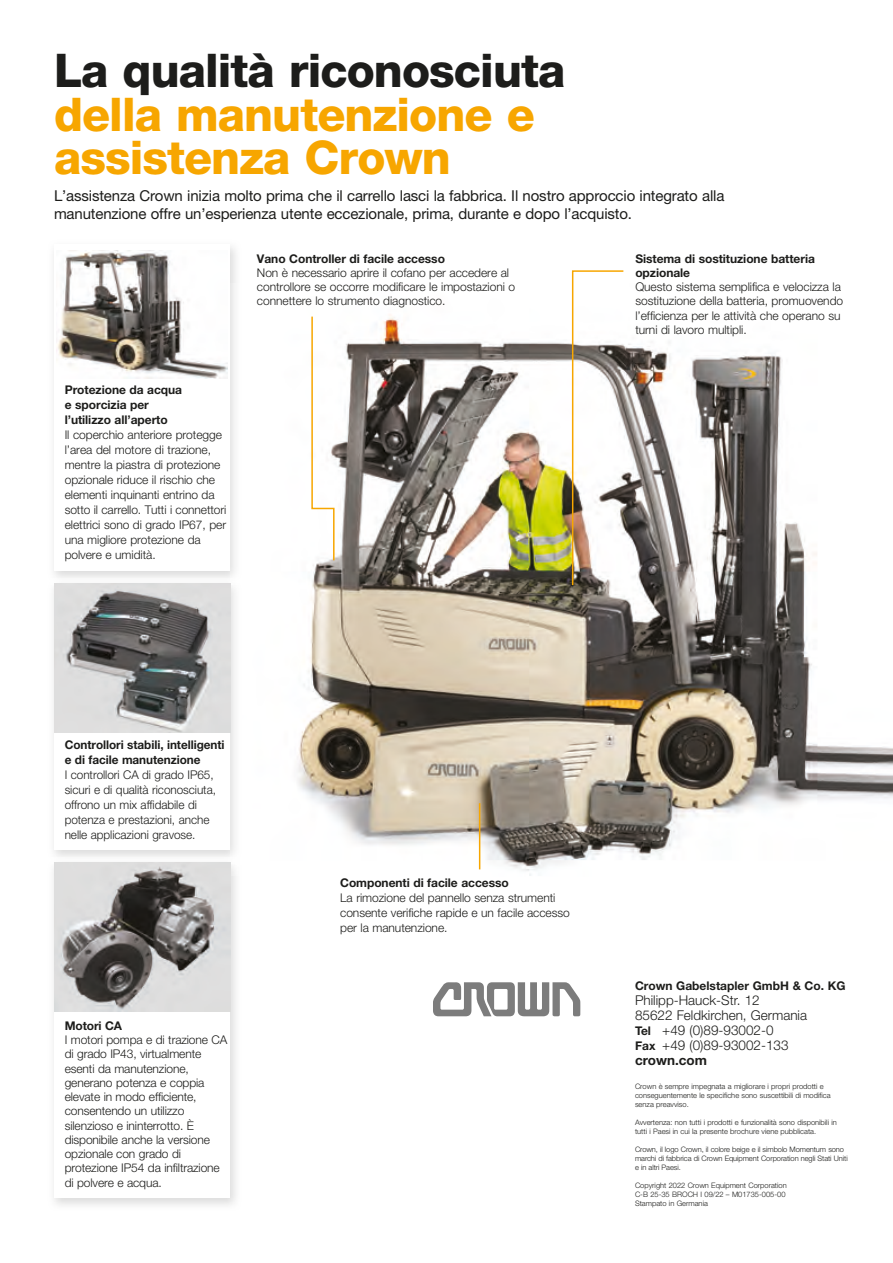
<style>
.page{position:relative;width:893px;height:1263px;background:#fff}
.page>*{position:absolute;margin:0;border:0;box-sizing:border-box;transform-origin:0 0}
.t1{font:800 46.5px/43.5px "Helvetica Neue LT Std";letter-spacing:-.02em;color:#f7a600}
.t2{font:800 46.5px "Helvetica Neue LT Std";letter-spacing:-.02em;color:#1d1d1b}
.t3{font:15px/18px "Helvetica Neue LT Std";letter-spacing:-.01em;color:#1d1d1b}
.t4{font:300 13.5px/15px "Helvetica Neue LT Std";color:#1d1d1b}
.t5{font:300 12px/14.2px "Helvetica Neue LT Std";letter-spacing:-.005em;color:#1d1d1b}
.t6{font:700 12px/15px "Helvetica Neue LT Std";letter-spacing:-.005em;color:#1d1d1b}
.t7{font:300 7.5px/9px "Helvetica Neue LT Std";color:#1d1d1b}
.s1{font-weight:700;font-size:12px}
.s2{font-weight:700}
</style>
<div class="page">
<img style="left:230px;top:314px;width:663px;height:562px">
<svg style="left:433px;top:982px;width:147px;height:34px"></svg>
<img style="left:53px;top:247px;width:189px;height:331px">
<div style="left:54px;top:245px;width:176px;height:326px;background:#fff"></div>
<img style="left:57px;top:250px;width:170px;height:129px">
<svg style="left:230px;top:578px;width:12px;height:6px"></svg>
<img style="left:54px;top:584px;width:176px;height:149px">
<img style="left:53px;top:863px;width:189px;height:342px">
<svg style="left:230px;top:857px;width:12px;height:6px"></svg>
<div style="left:54px;top:863px;width:176px;height:335px;background:#fff"></div>
<img style="left:54px;top:863px;width:176px;height:149px">
<svg style="left:311px;top:315px;width:24px;height:247px"></svg>
<hr style="left:479px;top:803px;width:1px;height:66px;background:#f7a600">
<svg style="left:571px;top:270px;width:54px;height:317px"></svg>
<h1 class="t2" style="left:54px;top:43px;width:513px">La qualità riconosciuta</h1>
<h1 class="t1" style="left:54px;top:92px;width:482px">della manutenzione e assistenza Crown</h1>
<p class="t3" style="left:54px;top:187px;width:672px">L’assistenza Crown inizia molto prima che il carrello lasci la fabbrica. Il nostro approccio integrato alla manutenzione offre un’esperienza utente eccezionale, prima, durante e dopo l’acquisto.</p>
<p class="t6" style="left:257px;top:251px;width:190px">Vano Controller di facile accesso</p>
<p class="t5" style="left:257px;top:265px;width:260px">Non è necessario aprire il cofano per accedere al controllore se occorre modificare le impostazioni o connettere lo strumento diagnostico.</p>
<p class="t6" style="left:65px;top:382px;width:119px">Protezione da acqua e sporcizia per l’utilizzo all’aperto</p>
<p class="t5" style="left:65px;top:427px;width:163px;line-height:15px">Il coperchio anteriore protegge l’area del motore di trazione, mentre la piastra di protezione opzionale riduce il rischio che elementi inquinanti entrino da sotto il carrello. Tutti i connettori elettrici sono di grado IP67, per una migliore protezione da polvere e umidità.</p>
<p class="t6" style="left:635px;top:251px;width:181px;line-height:14.2px">Sistema di sostituzione batteria opzionale</p>
<p class="t5" style="left:635px;top:279px;width:209px">Questo sistema semplifica e velocizza la sostituzione della batteria, promuovendo l’efficienza per le attività che operano su turni di lavoro multipli.</p>
<p class="t6" style="left:65px;top:737px;width:161px">Controllori stabili, intelligenti e di facile manutenzione</p>
<p class="t5" style="left:65px;top:767px;width:153px;line-height:15px">I controllori CA di grado IP65, sicuri e di qualità riconosciuta, offrono un mix affidabile di potenza e prestazioni, anche nelle applicazioni gravose.</p>
<p class="t6" style="left:65px;top:1018px;width:59px">Motori CA</p>
<p class="t5" style="left:65px;top:1032px;width:164px">I motori pompa e di trazione CA di grado IP43, virtualmente esenti da manutenzione, generano potenza e coppia elevate in modo efficiente, consentendo un utilizzo silenzioso e ininterrotto. È disponibile anche la versione opzionale con grado di protezione IP54 da infiltrazione di polvere e acqua.</p>
<p class="t6" style="left:340px;top:874px;width:170px">Componenti di facile accesso</p>
<p class="t5" style="left:340px;top:890px;width:231px;line-height:15px">La rimozione del pannello senza strumenti consente verifiche rapide e un facile accesso per la manutenzione.</p>
<p class="t6" style="left:635px;top:978px;width:212px">Crown Gabelstapler GmbH &amp; Co. KG</p>
<p class="t4" style="left:635px;top:992px;width:174px">Philipp-Hauck-Str. 12<br>85622 Feldkirchen, Germania<br><span class="s1">Tel</span> +49 (0)89-93002-0<br><span class="s1">Fax</span> +49 (0)89-93002-133 <span class="s2">crown.com</span></p>
<p class="t7" style="left:635px;top:1081px;width:197px">Crown è sempre impegnata a migliorare i propri prodotti e conseguentemente le specifiche sono suscettibili di modifica senza preavviso.</p>
<p class="t7" style="left:635px;top:1117px;width:203px">Avvertenza: non tutti i prodotti e funzionalità sono disponibili in tutti i Paesi in cui la presente brochure viene pubblicata.</p>
<p class="t7" style="left:635px;top:1144px;width:214px">Crown, il logo Crown, il colore beige e il simbolo Momentum sono marchi di fabbrica di Crown Equipment Corporation negli Stati Uniti e in altri Paesi.</p>
<p class="t7" style="left:635px;top:1180px;width:153px">Copyright 2022 Crown Equipment Corporation<br>C-B 25-35 BROCH I 09/22 – M01735-005-00<br>Stampato in Germania</p>
</div>
